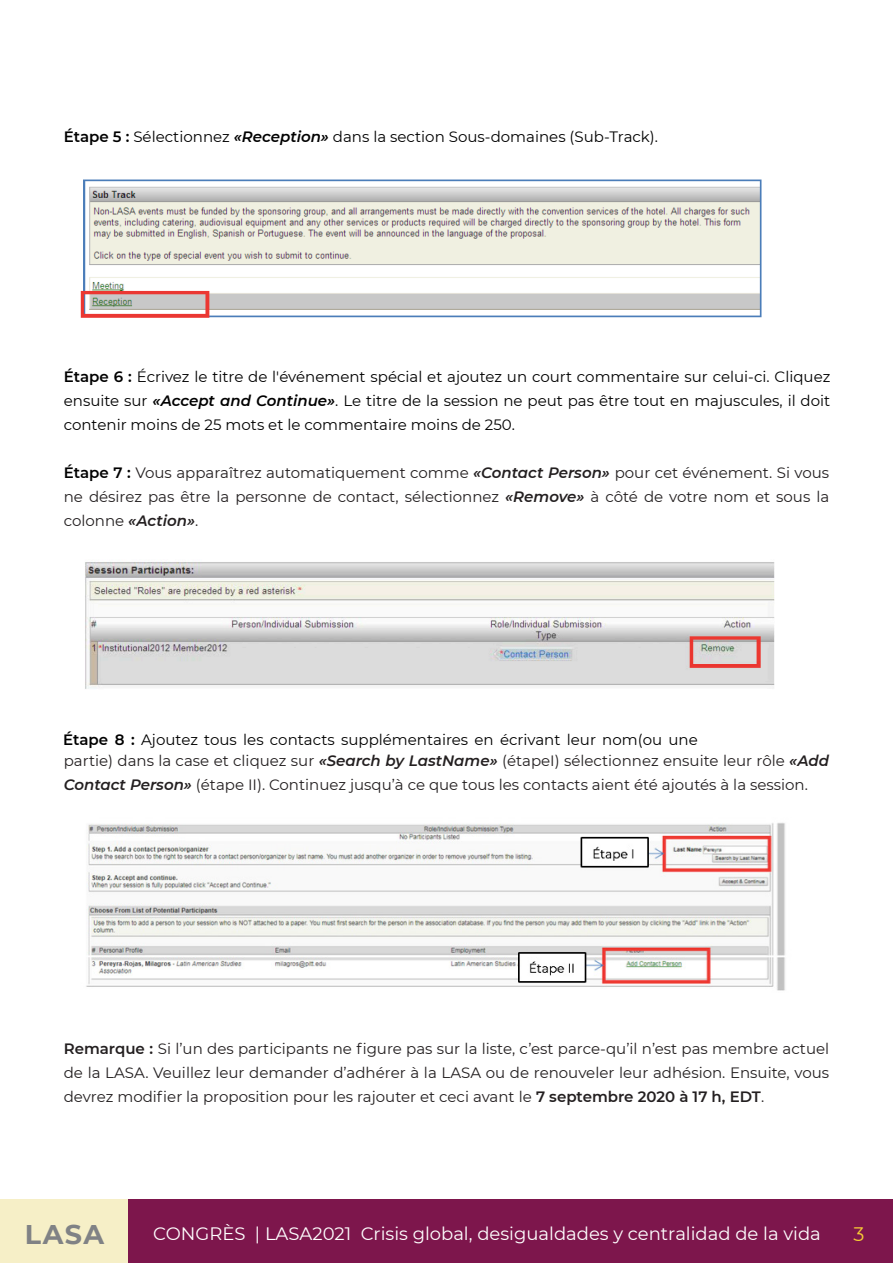
<style>
.page{position:relative;width:893px;height:1263px;background:#fff}
.page>*{position:absolute;margin:0;border:0;box-sizing:border-box;transform-origin:0 0}
.t1{font:700 27px "Montserrat";color:#808285}
.t2{font:19.5px "Montserrat";color:#f8ce34}
.t3{font:18px "Montserrat";color:#fff}
.Cuerpo_de_texto{font:15px/24px "Montserrat";color:#231f20;text-align:justify}
.t4{font:15px/24px "Montserrat";color:#000;text-align:justify}
.s1{font-weight:600}
.s2{font-weight:600;font-style:italic}
.s3{font-weight:600;color:#000}
</style>
<div class="page">
<div style="left:0;top:1199px;width:129px;height:64px;background:#f6efc7"></div>
<div style="left:129px;top:1199px;width:764px;height:64px;background:#7d164c"></div>
<img style="left:80px;top:179px;width:682px;height:139px">
<img style="left:85px;top:562px;width:690px;height:127px">
<img style="left:86px;top:822px;width:699px;height:169px">
<p class="t4" style="left:64px;top:125px;width:596px"><span class="s1">Étape 5 :</span> Sélectionnez <span class="s2">«Reception»</span> dans la section Sous-domaines (Sub-Track).</p>
<p class="t4" style="left:64px;top:364px;width:768px"><span class="s1">Étape 6 :</span> !"#$%&amp;' (&amp; )$)#&amp; *&amp; (+,%,-&amp;.&amp;-) /0,"$1( &amp;) 1234)&amp;' 4- "34#) "3..&amp;-)1$#&amp; /4# "&amp;(4$5"$6 7($84&amp;' ensuite sur <span class="s2">«Accept and Continue»</span>6 9&amp; )$)#&amp; *&amp; (1 /&amp;//$3- -&amp; 0&amp;4) 01/ :)#&amp; )34) &amp;- .124/"4(&amp;/; $( *3$) contenir moins de 25 mots et le commentaire moins de 250.</p>
<p class="Cuerpo_de_texto" style="left:64px;top:460px;width:767px"><span class="s3">Étape 7 :</span> Vous apparaîtrez automatiquement comme <span class="s2">«Contact Person»</span> pour cet événement. Si vous ne désirez pas être la personne de contact, sélectionnez <span class="s2">«Remove»</span> à côté de votre nom et sous la colonne <span class="s2">«Action»</span>.</p>
<p class="t4" style="left:63px;top:727px;width:636px"><span class="s1">Étape 8 :</span> !"#$%&amp;' %#$( )&amp;( *#+%,*%( ($--)./&amp;+%,01&amp;( &amp;+ .*102,+% )&amp;$1 +#/3#$ $+&amp;</p>
<p class="Cuerpo_de_texto" style="left:64px;top:748px;width:767px">partie) dans la case et cliquez sur <span class="s2">«Search by LastName»</span> (étapeI) sélectionnez ensuite leur rôle <span class="s2">«Add<br>Contact Person»</span> (étape II). Continuez jusqu’à ce que tous les contacts aient été ajoutés à la session.</p>
<p class="Cuerpo_de_texto" style="left:64px;top:1036px;width:767px"><span class="s1">Remarque :</span> Si l’un des participants ne figure pas sur la liste, c’est parce-qu’il n’est pas membre actuel de la LASA. Veuillez leur demander d’adhérer à la LASA ou de renouveler leur adhésion. Ensuite, vous devrez modifier la proposition pour les rajouter et ceci avant le <span class="s1">7 septembre 2020 à 17 h, EDT</span>.</p>
<p class="t1" style="left:25px;top:1215px;width:81px">LASA</p>
<p class="t3" style="left:153px;top:1221px;width:669px">CONGRÈS | LASA2021 Crisis global, desigualdades y centralidad de la vida</p>
<p class="t2" style="left:853px;top:1220px;width:12px">3</p>
</div>
